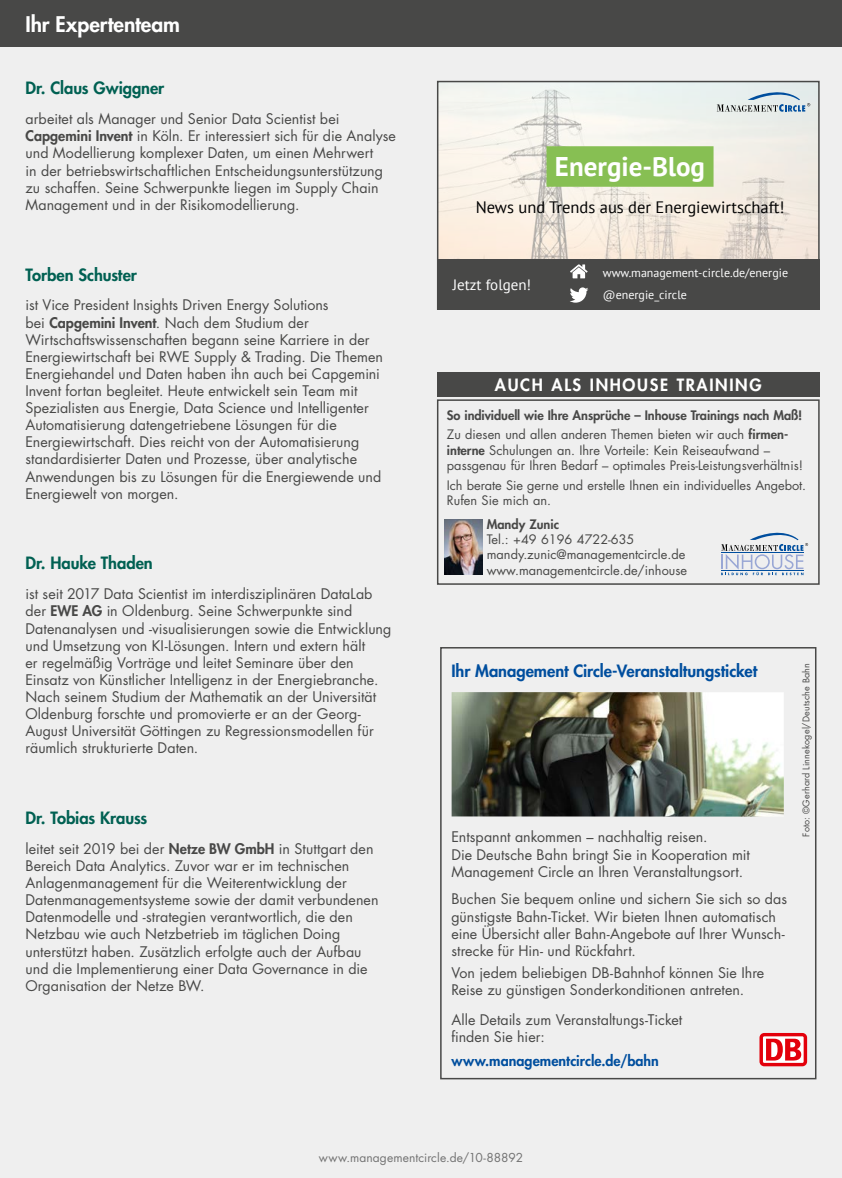
<style>
.page{position:relative;width:842px;height:1178px;background:#efefef}
.page>*{position:absolute;margin:0;border:0;box-sizing:border-box;transform-origin:0 0}
.t1{font:700 27px "PT Sans";color:#fff}
.t2{font:800 21px "Futura Std";color:#fff}
.t3{font:800 16.5px "Futura Std";letter-spacing:-.005em;color:#006052}
.t4{font:800 16.5px "Futura Std";letter-spacing:-.005em;color:#004e9e}
.t5{font:16.5px "PT Sans";color:#000}
.t6{font:800 16.5px "Futura Std";letter-spacing:.1em;color:#fff}
.t7{font:15px "PT Sans";color:#fff}
.t8{font:14.25px/17.1px "Futura Std";letter-spacing:.005em;color:#484847}
.t9{font:800 14.25px "Futura Std";letter-spacing:.005em;color:#004e9e}
.t10{font:12.75px/15.3px "Futura Std";color:#484847}
.t11{font:800 12.75px/19.5px "Futura Std";letter-spacing:-.005em;color:#484847}
.t12{font:12px/22px "PT Sans";color:#fff}
.t13{font:12px "Futura Std";letter-spacing:.01em;color:#737373}
.t14{font:9px "Futura Std";letter-spacing:.02em;color:#484847}
.s1{font-weight:800}
.s2{font-weight:400}
</style>
<div class="page">
<div style="left:0;top:0;width:842px;height:47px;background:#484847"></div>
<div style="left:437px;top:399px;width:383px;height:186px;border:2px solid #484847"></div>
<div style="left:437px;top:372px;width:383px;height:25px;background:#484847"></div>
<img style="left:445px;top:519px;width:37px;height:56px">
<svg style="left:721px;top:533px;width:87px;height:42px"></svg>
<div style="left:440px;top:647px;width:376px;height:432px;border:2px solid #484847"></div>
<img style="left:452px;top:692px;width:332px;height:124px">
<div style="left:759px;top:1033px;width:48px;height:33px;background:#e3000b;border-radius:5px"></div>
<svg style="left:763px;top:1036px;width:41px;height:27px"></svg>
<svg style="left:766px;top:1039px;width:35px;height:21px"></svg>
<img style="left:440px;top:84px;width:377px;height:176px">
<div style="left:437px;top:81px;width:383px;height:229px;border:2px solid #484847"></div>
<div style="left:437px;top:260px;width:383px;height:50px;background:#484847"></div>
<svg style="left:570px;top:287px;width:18px;height:16px"></svg>
<svg style="left:570px;top:264px;width:18px;height:14px"></svg>
<div style="left:546px;top:146px;width:167px;height:41px;background:#87bf53"></div>
<svg style="left:717px;top:88px;width:93px;height:24px"></svg>
<h2 class="t2" style="left:26px;top:11px;width:156px">Ihr Expertenteam</h2>
<p class="t3" style="left:26px;top:78px;width:140px">Dr. Claus Gwiggner</p>
<p class="t8" style="left:26px;top:111px;width:372px">arbeitet als Manager und Senior Data Scientist bei <span class="s1">Capgemini Invent</span> in Köln. Er interessiert sich für die Analyse und Modellierung komplexer Daten, um einen Mehrwert<br>in der betriebswirtschaftlichen Entscheidungsunterstützung zu schaffen. Seine Schwerpunkte liegen im Supply Chain Management und in der Risikomodellierung.</p>
<p class="t3" style="left:26px;top:264px;width:113px">Torben Schuster</p>
<p class="t8" style="left:26px;top:297px;width:359px">ist Vice President Insights Driven Energy Solutions<br>bei <span class="s1">Capgemini Invent</span>. Nach dem Studium der Wirtschaftswissenschaften begann seine Karriere in der Energiewirtschaft bei RWE Supply &amp; Trading. Die Themen Energiehandel und Daten haben ihn auch bei Capgemini Invent fortan begleitet. Heute entwickelt sein Team mit Spezialisten aus Energie, Data Science und Intelligenter Automatisierung datengetriebene Lösungen für die Energiewirtschaft. Dies reicht von der Automatisierung standardisierter Daten und Prozesse, über analytische Anwendungen bis zu Lösungen für die Energiewende und Energiewelt von morgen.</p>
<p class="t3" style="left:26px;top:553px;width:129px">Dr. Hauke Thaden</p>
<p class="t8" style="left:26px;top:586px;width:367px">ist seit 2017 Data Scientist im interdisziplinären DataLab der <span class="s1">EWE AG</span> in Oldenburg. Seine Schwerpunkte sind Datenanalysen und -visualisierungen sowie die Entwicklung und Umsetzung von KI-Lösungen. Intern und extern hält<br>er regelmäßig Vorträge und leitet Seminare über den Einsatz von Künstlicher Intelligenz in der Energiebranche.<br>Nach seinem Studium der Mathematik an der Universität Oldenburg forschte und promovierte er an der Georg-August Universität Göttingen zu Regressionsmodellen für räumlich strukturierte Daten.</p>
<p class="t3" style="left:26px;top:807px;width:123px">Dr. Tobias Krauss</p>
<p class="t8" style="left:26px;top:840px;width:355px">leitet seit 2019 bei der <span class="s1">Netze BW GmbH</span> in Stuttgart den Bereich Data Analytics. Zuvor war er im technischen Anlagenmanagement für die Weiterentwicklung der Datenmanagementsysteme sowie der damit verbundenen Datenmodelle und -strategien verantwortlich, die den Netzbau wie auch Netzbetrieb im täglichen Doing unterstützt haben. Zusätzlich erfolgte auch der Aufbau und die Implementierung einer Data Governance in die Organisation der Netze BW.</p>
<h1 class="t1" style="left:555px;top:149px;width:152px">Energie-Blog</h1>
<p class="t5" style="left:476px;top:196px;width:310px">News und Trends aus der Energiewirtschaft!</p>
<p class="t7" style="left:453px;top:275px;width:80px">Jetzt folgen!</p>
<p class="t12" style="left:603px;top:262px;width:187px">www.management-circle.de/energie @energie_circle</p>
<p class="t6" style="left:495px;top:375px;width:268px">AUCH ALS INHOUSE TRAINING</p>
<p class="t11" style="left:447px;top:405px;width:357px">So individuell wie Ihre Ansprüche – Inhouse Trainings nach Maß!<br><span class="s2">Zu diesen und allen anderen Themen bieten wir auch</span> firmen-</p>
<p class="t10" style="left:447px;top:442px;width:358px"><span class="s1">interne</span> Schulungen an. Ihre Vorteile: Kein Reiseaufwand – passgenau für Ihren Bedarf – optimales Preis-Leistungsverhältnis!</p>
<p class="t10" style="left:447px;top:477px;width:361px">Ich berate Sie gerne und erstelle Ihnen ein individuelles Angebot.<br>Rufen Sie mich an.</p>
<p class="t11" style="left:487px;top:514px;width:74px">Mandy Zunic</p>
<p class="t10" style="left:487px;top:532px;width:202px">Tel.: +49 6196 4722-635 mandy.zunic@managementcircle.de www.managementcircle.de/inhouse</p>
<p class="t4" style="left:451px;top:660px;width:307px">Ihr Management Circle-Veranstaltungsticket</p>
<p class="t8" style="left:451px;top:828px;width:300px">Entspannt ankommen – nachhaltig reisen.<br>Die Deutsche Bahn bringt Sie in Kooperation mit<br>Management Circle an Ihren Veranstaltungsort.</p>
<p class="t8" style="left:451px;top:891px;width:337px">Buchen Sie bequem online und sichern Sie sich so das günstigste Bahn-Ticket. Wir bieten Ihnen automatisch eine Übersicht aller Bahn-Angebote auf Ihrer Wunsch&shy;strecke für Hin- und Rückfahrt.</p>
<p class="t8" style="left:451px;top:964px;width:314px">Von jedem beliebigen DB-Bahnhof können Sie Ihre<br>Reise zu günstigen Sonderkonditionen antreten.</p>
<p class="t8" style="left:451px;top:1011px;width:232px">Alle Details zum Veranstaltungs-Ticket finden Sie hier:</p>
<p class="t9" style="left:451px;top:1052px;width:209px">www.managementcircle.de/bahn</p>
<p class="t14" style="left:800px;top:836px;width:175px;rotate:-90deg">Foto: ©Gerhard Linnekogel/Deutsche Bahn</p>
<p class="t13" style="left:319px;top:1149px;width:206px">www.managementcircle.de/10-88892</p>
</div>
